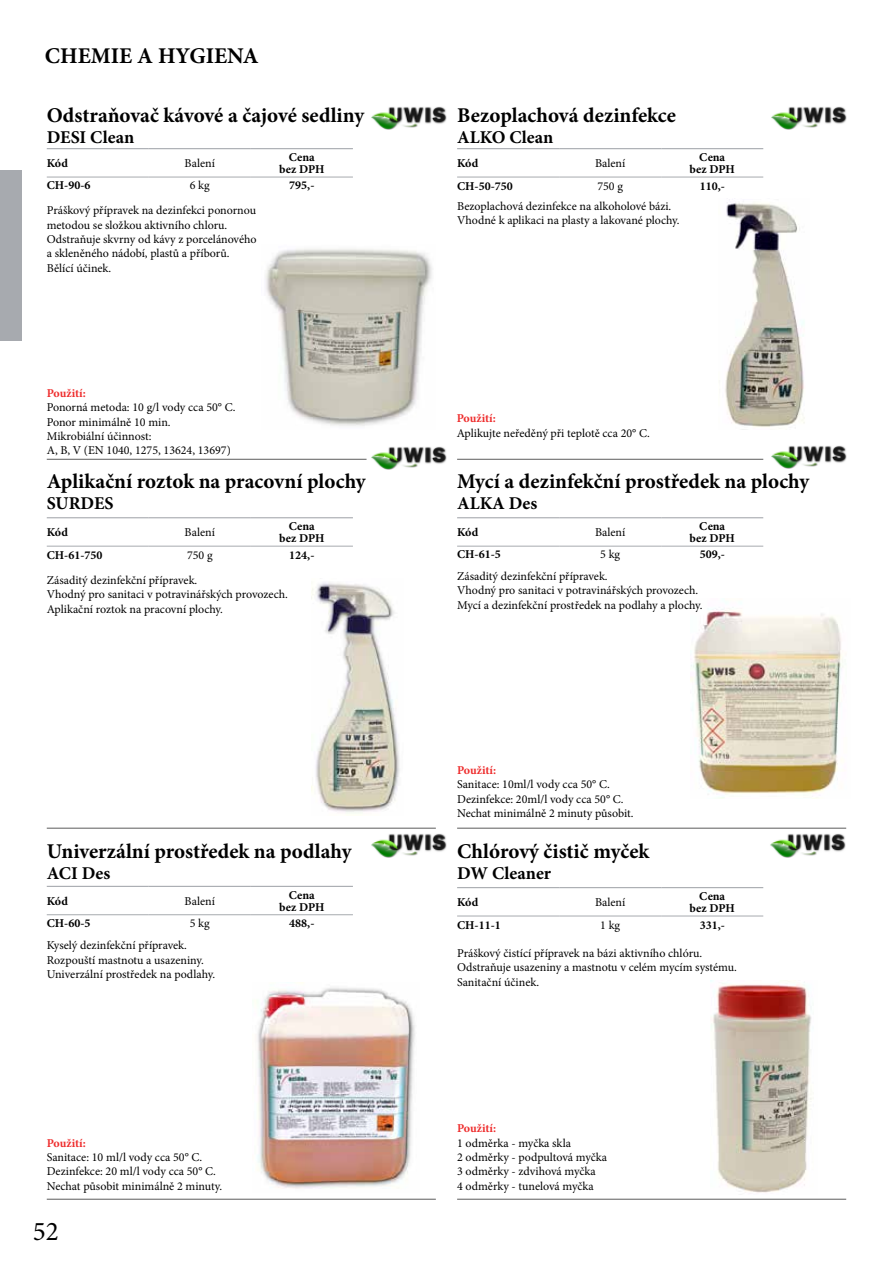
<style>
.page{position:relative;width:893px;height:1263px;background:#fff}
.page>*{position:absolute;margin:0;border:0;box-sizing:border-box;transform-origin:0 0}
.t1{font:27px "Minion Pro";color:#000}
.t2{font:700 22.5px "Minion Pro";color:#000}
.t3{font:700 21px "Minion Pro";color:#000}
.t4{font:700 18px "Minion Pro";color:#000}
.t5{font:12px/14.4px "Minion Pro";color:#000}
.t6{font:700 12px/12px "Minion Pro";color:#000;text-align:center}
.t7{font:700 12px "Minion Pro";letter-spacing:-.005em;color:#ee2d2d}
</style>
<div class="page">
<div style="left:0;top:170px;width:21px;height:170px;background:#a7aaaf"></div>
<img style="left:371px;top:446px;width:75px;height:24px">
<img style="left:771px;top:445px;width:75px;height:24px">
<img style="left:371px;top:834px;width:75px;height:23px">
<img style="left:770px;top:834px;width:76px;height:23px">
<img style="left:691px;top:609px;width:152px;height:189px">
<img style="left:710px;top:980px;width:102px;height:213px">
<hr style="left:47px;top:459px;width:320px;height:1px;background:#5c5c5c">
<hr style="left:457px;top:459px;width:306px;height:1px;background:#5c5c5c">
<hr style="left:47px;top:828px;width:389px;height:1px;background:#5c5c5c">
<hr style="left:457px;top:828px;width:389px;height:1px;background:#5c5c5c">
<hr style="left:47px;top:1199px;width:389px;height:1px;background:#5c5c5c">
<hr style="left:457px;top:1199px;width:389px;height:1px;background:#5c5c5c">
<hr style="left:47px;top:148px;width:102px;height:1px;background:#a7aaaf">
<hr style="left:149px;top:148px;width:102px;height:1px;background:#a7aaaf">
<hr style="left:251px;top:148px;width:102px;height:1px;background:#a7aaaf">
<hr style="left:47px;top:177px;width:102px;height:1px;background:#a7aaaf">
<hr style="left:149px;top:177px;width:102px;height:1px;background:#a7aaaf">
<hr style="left:251px;top:177px;width:102px;height:1px;background:#a7aaaf">
<hr style="left:457px;top:148px;width:102px;height:1px;background:#a7aaaf">
<hr style="left:559px;top:148px;width:102px;height:1px;background:#a7aaaf">
<hr style="left:661px;top:148px;width:102px;height:1px;background:#a7aaaf">
<hr style="left:457px;top:177px;width:102px;height:1px;background:#a7aaaf">
<hr style="left:559px;top:177px;width:102px;height:1px;background:#a7aaaf">
<hr style="left:661px;top:177px;width:102px;height:1px;background:#a7aaaf">
<hr style="left:47px;top:517px;width:102px;height:1px;background:#a7aaaf">
<hr style="left:149px;top:517px;width:102px;height:1px;background:#a7aaaf">
<hr style="left:251px;top:517px;width:102px;height:1px;background:#a7aaaf">
<hr style="left:47px;top:546px;width:102px;height:1px;background:#a7aaaf">
<hr style="left:149px;top:546px;width:102px;height:1px;background:#a7aaaf">
<hr style="left:251px;top:546px;width:102px;height:1px;background:#a7aaaf">
<hr style="left:47px;top:886px;width:102px;height:1px;background:#a7aaaf">
<hr style="left:149px;top:886px;width:102px;height:1px;background:#a7aaaf">
<hr style="left:251px;top:886px;width:102px;height:1px;background:#a7aaaf">
<hr style="left:47px;top:914px;width:102px;height:1px;background:#a7aaaf">
<hr style="left:149px;top:914px;width:102px;height:1px;background:#a7aaaf">
<hr style="left:251px;top:914px;width:102px;height:1px;background:#a7aaaf">
<img style="left:265px;top:249px;width:167px;height:177px">
<img style="left:725px;top:202px;width:80px;height:228px">
<img style="left:312px;top:582px;width:88px;height:232px">
<img style="left:257px;top:982px;width:158px;height:207px">
<hr style="left:457px;top:887px;width:102px;height:1px;background:#a7aaaf">
<hr style="left:559px;top:887px;width:102px;height:1px;background:#a7aaaf">
<hr style="left:661px;top:887px;width:102px;height:1px;background:#a7aaaf">
<hr style="left:457px;top:916px;width:102px;height:1px;background:#a7aaaf">
<hr style="left:559px;top:916px;width:102px;height:1px;background:#a7aaaf">
<hr style="left:661px;top:916px;width:102px;height:1px;background:#a7aaaf">
<hr style="left:457px;top:517px;width:102px;height:1px;background:#a7aaaf">
<hr style="left:559px;top:517px;width:102px;height:1px;background:#a7aaaf">
<hr style="left:661px;top:517px;width:102px;height:1px;background:#a7aaaf">
<hr style="left:457px;top:546px;width:102px;height:1px;background:#a7aaaf">
<hr style="left:559px;top:546px;width:102px;height:1px;background:#a7aaaf">
<hr style="left:661px;top:546px;width:102px;height:1px;background:#a7aaaf">
<img style="left:371px;top:106px;width:75px;height:24px">
<img style="left:771px;top:106px;width:75px;height:24px">
<h2 class="t2" style="left:45px;top:40px;width:215px">CHEMIE A HYGIENA</h2>
<h3 class="t3" style="left:47px;top:100px;width:319px">Odstraňovač kávové a čajové sedliny</h3>
<h3 class="t4" style="left:47px;top:125px;width:89px">DESI Clean</h3>
<p class="t6" style="left:47px;top:157px;width:23px">Kód</p>
<p class="t5" style="left:185px;top:156px;width:32px">Balení</p>
<p class="t6" style="left:279px;top:151px;width:47px">Cena bez DPH</p>
<p class="t6" style="left:47px;top:179px;width:45px">CH-90-6</p>
<p class="t5" style="left:190px;top:178px;width:22px">6 kg</p>
<p class="t6" style="left:289px;top:179px;width:27px">795,-</p>
<p class="t5" style="left:47px;top:203px;width:211px">Práškový přípravek na dezinfekci ponornou metodou se složkou aktivního chloru.<br>Odstraňuje skvrny od kávy z porcelánového a skleněného nádobí, plastů a příborů.<br>Bělící účinek.</p>
<p class="t7" style="left:47px;top:384px;width:41px">Použití:</p>
<p class="t5" style="left:47px;top:400px;width:190px">Ponorná metoda: 10 g/l vody cca 50° C.<br>Ponor minimálně 10 min.<br>Mikrobiální účinnost:<br>A, B, V (EN 1040, 1275, 13624, 13697)</p>
<h3 class="t3" style="left:47px;top:466px;width:320px">Aplikační roztok na pracovní plochy</h3>
<h3 class="t4" style="left:47px;top:491px;width:68px">SURDES</h3>
<p class="t6" style="left:47px;top:526px;width:23px">Kód</p>
<p class="t5" style="left:185px;top:525px;width:32px">Balení</p>
<p class="t6" style="left:279px;top:520px;width:47px">Cena bez DPH</p>
<p class="t6" style="left:47px;top:549px;width:57px">CH-61-750</p>
<p class="t5" style="left:187px;top:548px;width:27px">750 g</p>
<p class="t6" style="left:289px;top:549px;width:27px">124,-</p>
<p class="t5" style="left:47px;top:573px;width:243px">Zásaditý dezinfekční přípravek.<br>Vhodný pro sanitaci v potravinářských provozech.<br>Aplikační roztok na pracovní plochy.</p>
<h3 class="t3" style="left:47px;top:836px;width:306px">Univerzální prostředek na podlahy</h3>
<h3 class="t4" style="left:47px;top:861px;width:65px">ACI Des</h3>
<p class="t6" style="left:47px;top:895px;width:23px">Kód</p>
<p class="t5" style="left:185px;top:894px;width:32px">Balení</p>
<p class="t6" style="left:279px;top:889px;width:47px">Cena bez DPH</p>
<p class="t6" style="left:47px;top:917px;width:45px">CH-60-5</p>
<p class="t5" style="left:190px;top:916px;width:22px">5 kg</p>
<p class="t6" style="left:289px;top:917px;width:27px">488,-</p>
<p class="t5" style="left:47px;top:938px;width:170px">Kyselý dezinfekční přípravek.<br>Rozpouští mastnotu a usazeniny.<br>Univerzální prostředek na podlahy.</p>
<p class="t7" style="left:47px;top:1134px;width:41px">Použití:</p>
<p class="t5" style="left:47px;top:1150px;width:177px">Sanitace: 10 ml/l vody cca 50° C.<br>Dezinfekce: 20 ml/l vody cca 50° C.<br>Nechat působit minimálně 2 minuty.</p>
<h1 class="t1" style="left:33px;top:1213px;width:27px">52</h1>
<h3 class="t3" style="left:457px;top:100px;width:220px">Bezoplachová dezinfekce</h3>
<h3 class="t4" style="left:457px;top:125px;width:98px">ALKO Clean</h3>
<p class="t6" style="left:457px;top:157px;width:23px">Kód</p>
<p class="t5" style="left:595px;top:156px;width:32px">Balení</p>
<p class="t6" style="left:690px;top:151px;width:47px">Cena bez DPH</p>
<p class="t6" style="left:457px;top:180px;width:57px">CH-50-750</p>
<p class="t5" style="left:597px;top:179px;width:27px">750 g</p>
<p class="t6" style="left:700px;top:180px;width:27px">110,-</p>
<p class="t5" style="left:457px;top:199px;width:224px">Bezoplachová dezinfekce na alkoholové bázi.<br>Vhodné k aplikaci na plasty a lakované plochy.</p>
<p class="t7" style="left:457px;top:410px;width:41px">Použití:</p>
<p class="t5" style="left:457px;top:426px;width:194px">Aplikujte neředěný při teplotě cca 20° C.</p>
<h3 class="t3" style="left:457px;top:466px;width:354px">Mycí a dezinfekční prostředek na plochy</h3>
<h3 class="t4" style="left:457px;top:491px;width:82px">ALKA Des</h3>
<p class="t6" style="left:457px;top:526px;width:23px">Kód</p>
<p class="t5" style="left:595px;top:525px;width:32px">Balení</p>
<p class="t6" style="left:690px;top:520px;width:47px">Cena bez DPH</p>
<p class="t6" style="left:457px;top:548px;width:45px">CH-61-5</p>
<p class="t5" style="left:600px;top:547px;width:22px">5 kg</p>
<p class="t6" style="left:700px;top:548px;width:27px">509,-</p>
<p class="t5" style="left:457px;top:569px;width:247px">Zásaditý dezinfekční přípravek.<br>Vhodný pro sanitaci v potravinářských provozech.<br>Mycí a dezinfekční prostředek na podlahy a plochy.</p>
<p class="t7" style="left:457px;top:762px;width:41px">Použití:</p>
<p class="t5" style="left:457px;top:777px;width:178px">Sanitace: 10ml/l vody cca 50° C.<br>Dezinfekce: 20ml/l vody cca 50° C.<br>Nechat minimálně 2 minuty působit.</p>
<h3 class="t3" style="left:457px;top:836px;width:194px">Chlórový čistič myček</h3>
<h3 class="t4" style="left:457px;top:861px;width:95px">DW Cleaner</h3>
<p class="t6" style="left:457px;top:896px;width:23px">Kód</p>
<p class="t5" style="left:595px;top:895px;width:32px">Balení</p>
<p class="t6" style="left:690px;top:890px;width:47px">Cena bez DPH</p>
<p class="t6" style="left:457px;top:919px;width:45px">CH-11-1</p>
<p class="t5" style="left:600px;top:918px;width:22px">1 kg</p>
<p class="t6" style="left:700px;top:919px;width:27px">331,-</p>
<p class="t5" style="left:457px;top:946px;width:281px">Práškový čistící přípravek na bázi aktivního chlóru.<br>Odstraňuje usazeniny a mastnotu v celém mycím systému.<br>Sanitační účinek.</p>
<p class="t7" style="left:457px;top:1120px;width:41px">Použití:</p>
<p class="t5" style="left:457px;top:1135px;width:151px">1 odměrka - myčka skla<br>2 odměrky - podpultová myčka<br>3 odměrky - zdvihová myčka<br>4 odměrky - tunelová myčka</p>
</div>
